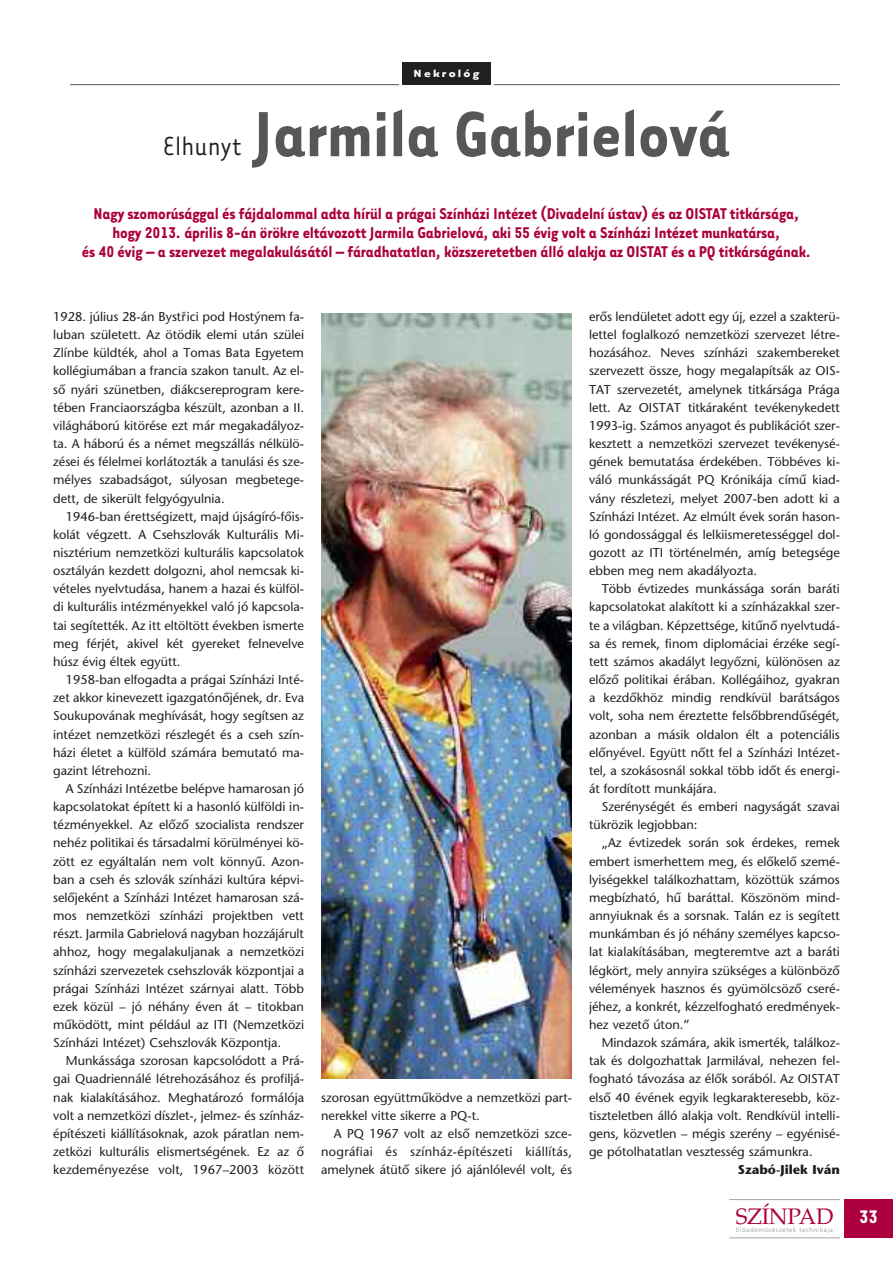
<style>
.page{position:relative;width:893px;height:1263px;background:#fff}
.page>*{position:absolute;margin:0;border:0;box-sizing:border-box;transform-origin:0 0}
.t1{font:73.5px "Tarzana Narrow H Bold";color:#585757}
.t2{font:30px "Tarzana Narrow H";color:#211f1f}
.t3{font:22.35px "H Palatino Roman";letter-spacing:-.01em;color:#ac003f}
.t4{font:18px/18.8px "Tarzana Narrow H Bold";letter-spacing:-.01em;color:#ac003f;text-align:center}
.t5{font:12.75px/18.1px "Stone Sans";color:#211f1f;text-align:justify}
.t6{font:700 12.75px "Stone Sans";color:#211f1f}
.t7{font:12px "Tarzana Wide H Bold";letter-spacing:.18em;color:#fff}
.t8{font:6.3px "Frutiger L";letter-spacing:.105em;color:#908f8f}
.s1{font-family:"Tarzana Narrow H Bold";font-size:21px;color:#fff}
</style>
<div class="page">
<div style="left:844px;top:1199px;width:49px;height:39px;background:#ac003f"></div>
<hr style="left:729px;top:1199px;width:111px;height:1px;background:#a6a5a5">
<hr style="left:729px;top:1237px;width:111px;height:1px;background:#a6a5a5">
<div style="left:402px;top:62px;width:89px;height:23px;background:#211f1f"></div>
<hr style="left:70px;top:84px;width:329px;height:1px;background:#585757">
<hr style="left:494px;top:84px;width:346px;height:1px;background:#585757">
<img style="left:321px;top:314px;width:251px;height:764px">
<p class="t7" style="left:414px;top:66px;width:67px">Nekrológ</p>
<h1 class="t1" style="left:253px;top:88px;width:478px">Jarmila Gabrielová</h1>
<p class="t4" style="left:82px;top:204px;width:730px">Nagy szomorúsággal és fájdalommal adta hírül a prágai Színházi Intézet (Divadelní ústav) és az OISTAT titkársága, hogy 2013. április 8-án örökre eltávozott Jarmila Gabrielová, aki 55 évig volt a Színházi Intézet munkatársa,<br>és 40 évig – a szervezet megalakulásától – fáradhatatlan, közszeretetben álló alakja az OISTAT és a PQ titkárságának.</p>
<h2 class="t2" style="left:163px;top:127px;width:80px">Elhunyt</h2>
<p class="t5" style="left:53px;top:309px;width:252px">1928. július 28-án Bystˇrici pod Hostýnem fa&shy;luban született. Az ötödik elemi után szülei Zlínbe küldték, ahol a Tomas Bata Egyetem kollégiumában a francia szakon tanult. Az el&shy;sô nyári szünetben, diákcsereprogram kere&shy;tében Franciaországba készült, azonban a II. világháború kitörése ezt már megakadályoz&shy;ta. A háború és a német megszállás nélkülö&shy;zései és félelmei korlátozták a tanulási és sze&shy;mélyes szabadságot, súlyosan megbetege&shy;dett, de sikerült felgyógyulnia.</p>
<p class="t5" style="left:53px;top:508px;width:252px;text-indent:13px">1946-ban érettségizett, majd újságíró-fôis&shy;kolát végzett. A Csehszlovák Kulturális Mi&shy;nisztérium nemzetközi kulturális kapcsolatok osztályán kezdett dolgozni, ahol nemcsak ki&shy;vételes nyelvtudása, hanem a hazai és külföl&shy;di kulturális intézményekkel való jó kapcsola&shy;tai segítették. Az itt eltöltött években ismerte meg férjét, akivel két gyereket felnevelve húsz évig éltek együtt.</p>
<p class="t5" style="left:53px;top:672px;width:252px;text-indent:13px">1958-ban elfogadta a prágai Színházi Inté&shy;zet akkor kinevezett igazgatónôjének, dr. Eva Soukupovának meghívását, hogy segítsen az intézet nemzetközi részlegét és a cseh szín&shy;házi életet a külföld számára bemutató ma&shy;gazint létrehozni.</p>
<p class="t5" style="left:53px;top:781px;width:252px;text-indent:13px">A Színházi Intézetbe belépve hamarosan jó kapcsolatokat épített ki a hasonló külföldi in&shy;tézményekkel. Az elôzô szocialista rendszer nehéz politikai és társadalmi körülményei kö&shy;zött ez egyáltalán nem volt könnyû. Azon&shy;ban a cseh és szlovák színházi kultúra képvi&shy;selôjeként a Színházi Intézet hamarosan szá&shy;mos nemzetközi színházi projektben vett részt. Jarmila Gabrielová nagyban hozzájárult ahhoz, hogy megalakuljanak a nemzetközi színházi szervezetek csehszlovák központjai a prágai Színházi Intézet szárnyai alatt. Több ezek közül – jó néhány éven át – titokban mûködött, mint például az ITI (Nemzetközi Színházi Intézet) Csehszlovák Központja.</p>
<p class="t5" style="left:53px;top:1053px;width:252px;text-indent:13px">Munkássága szorosan kapcsolódott a Prá&shy;gai Quadriennálé létrehozásához és profiljá&shy;nak kialakításához. Meghatározó formálója volt a nemzetközi díszlet-, jelmez- és színház&shy;építészeti kiállításoknak, azok páratlan nem&shy;zetközi kulturális elismertségének. Ez az ô kezdeményezése volt, 1967–2003 között</p>
<p class="t5" style="left:321px;top:1089px;width:252px">szorosan együttmûködve a nemzetközi part&shy;nerekkel vitte sikerre a PQ-t.</p>
<p class="t5" style="left:321px;top:1126px;width:252px;text-indent:13px">A PQ 1967 volt az elsô nemzetközi szce&shy;nográfiai és színház-építészeti kiállítás, amelynek átütô sikere jó ajánlólevél volt, és</p>
<p class="t5" style="left:589px;top:309px;width:252px">erôs lendületet adott egy új, ezzel a szakterü&shy;lettel foglalkozó nemzetközi szervezet létre&shy;hozásához. Neves színházi szakembereket szervezett össze, hogy megalapítsák az OIS-TAT szervezetét, amelynek titkársága Prága lett. Az OISTAT titkáraként tevékenykedett 1993-ig. Számos anyagot és publikációt szer&shy;kesztett a nemzetközi szervezet tevékenysé&shy;gének bemutatása érdekében. Többéves ki&shy;váló munkásságát PQ Krónikája címû kiad&shy;vány részletezi, melyet 2007-ben adott ki a Színházi Intézet. Az elmúlt évek során hason&shy;ló gondossággal és lelkiismeretességgel dol&shy;gozott az ITI történelmén, amíg betegsége ebben meg nem akadályozta.</p>
<p class="t5" style="left:589px;top:581px;width:252px;text-indent:13px">Több évtizedes munkássága során baráti kapcsolatokat alakított ki a színházakkal szer&shy;te a világban. Képzettsége, kitûnô nyelvtudá&shy;sa és remek, finom diplomáciai érzéke segí&shy;tett számos akadályt legyôzni, különösen az elôzô politikai érában. Kollégáihoz, gyakran a kezdôkhöz mindig rendkívül barátságos volt, soha nem éreztette felsôbbrendûségét, azonban a másik oldalon élt a potenciális elônyével. Együtt nôtt fel a Színházi Intézet&shy;tel, a szokásosnál sokkal több idôt és energi&shy;át fordított munkájára.</p>
<p class="t5" style="left:589px;top:799px;width:252px;text-indent:13px">Szerénységét és emberi nagyságát szavai tükrözik legjobban:</p>
<p class="t5" style="left:589px;top:835px;width:252px;text-indent:13px">„Az évtizedek során sok érdekes, remek embert ismerhettem meg, és elôkelô szemé&shy;lyiségekkel találkozhattam, közöttük számos megbízható, hû baráttal. Köszönöm mind&shy;annyiuknak és a sorsnak. Talán ez is segített munkámban és jó néhány személyes kapcso&shy;lat kialakításában, megteremtve azt a baráti légkört, mely annyira szükséges a különbözô vélemények hasznos és gyümölcsözô cseré&shy;jéhez, a konkrét, kézzelfogható eredmények&shy;hez vezetô úton.”</p>
<p class="t5" style="left:589px;top:1035px;width:252px;text-indent:13px">Mindazok számára, akik ismerték, találkoz&shy;tak és dolgozhattak Jarmilával, nehezen fel&shy;fogható távozása az élôk sorából. Az OISTAT elsô 40 évének egyik legkarakteresebb, köz&shy;tiszteletben álló alakja volt. Rendkívül intelli&shy;gens, közvetlen – mégis szerény – egyénisé&shy;ge pótolhatatlan vesztesség számunkra.</p>
<p class="t6" style="left:738px;top:1165px;width:103px">Szabó-Jilek Iván</p>
<h3 class="t3" style="left:736px;top:1203px;width:144px">SZÍNPAD <span class="s1">33</span></h3>
<p class="t8" style="left:736px;top:1226px;width:98px">Elôadómûvészetek technikája</p>
</div>
